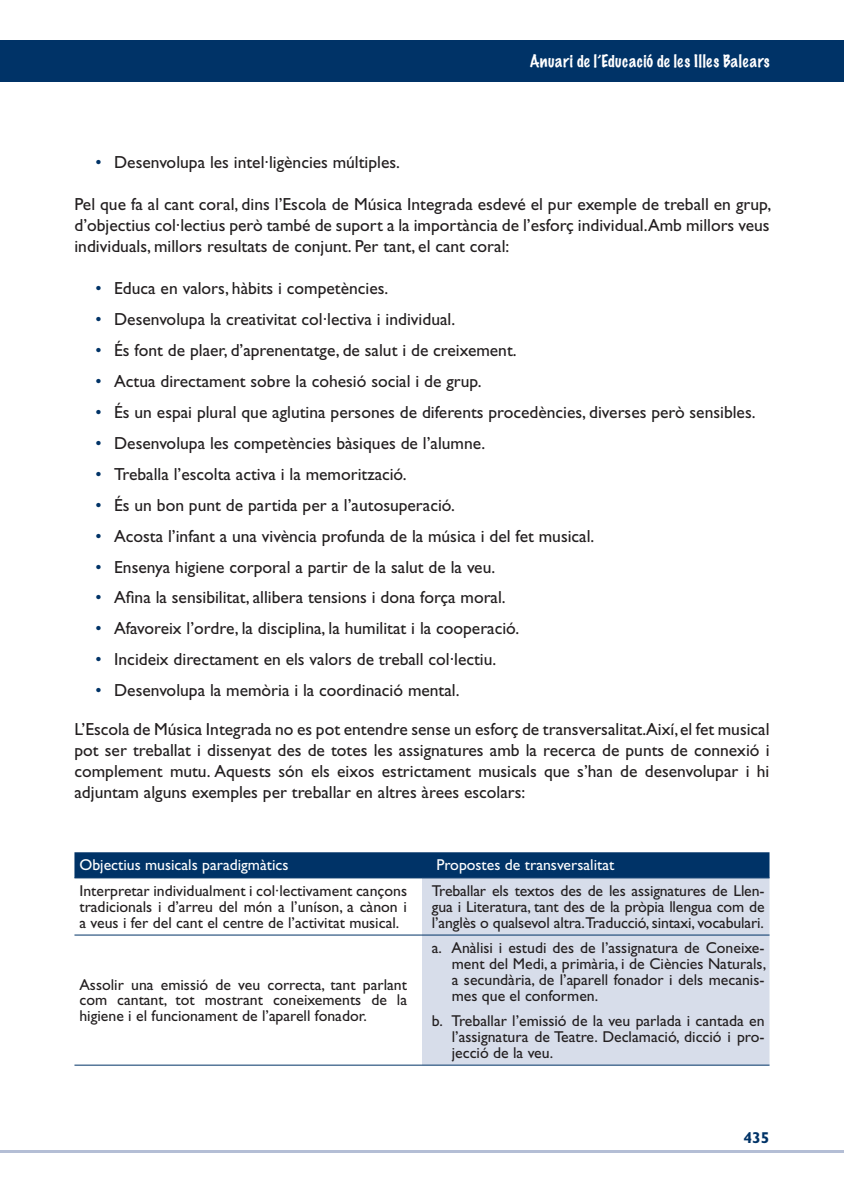
<style>
.page{position:relative;width:844px;height:1191px;background:#fff}
.page>*{position:absolute;margin:0;border:0;box-sizing:border-box;transform-origin:0 0}
.t1{font:17.5px/21px "Gill Sans Std";color:#231f20;text-align:justify}
.t2{font:15.75px/15.8px "Gill Sans Std";color:#231f20;text-align:justify}
.t3{font:15.75px "Gill Sans Std";color:#fff}
.t4{font:100 15.75px "Marker Felt";letter-spacing:.03em;color:#fff}
.t5{font:700 15.75px "Gill Sans Std";color:#003367}
.s1{color:#003367}
</style>
<div class="page">
<div style="left:0;top:40px;width:843px;height:42px;background:#003367"></div>
<hr style="left:0;top:1150px;width:843px;height:2px;background:#b4bed5">
<div style="left:74px;top:852px;width:695px;height:25px;background:#003367"></div>
<div style="left:422px;top:878px;width:347px;height:186px;background:#d7ddea"></div>
<hr style="left:74px;top:877px;width:348px;height:1px;background:#003367">
<hr style="left:422px;top:877px;width:347px;height:1px;background:#003367">
<hr style="left:74px;top:934px;width:348px;height:1px;background:#003367">
<hr style="left:422px;top:934px;width:347px;height:1px;background:#003367">
<hr style="left:74px;top:1064px;width:348px;height:1px;background:#003367">
<hr style="left:422px;top:1064px;width:347px;height:1px;background:#003367">
<p class="t4" style="left:529px;top:49px;width:241px">Anuari de l’Educació de les Illes Balears</p>
<p class="t1" style="left:95px;top:152px;width:306px"><span class="s1">•</span> Desenvolupa les intel·ligències múltiples.</p>
<p class="t1" style="left:74px;top:194px;width:698px">Pel que fa al cant coral, dins l’Escola de Música Integrada esdevé el pur exemple de treball en grup, d’objectius col·lectius però també de suport a la importància de l’esforç individual.Amb millors veus individuals, millors resultats de conjunt. Per tant, el cant coral:</p>
<p class="t1" style="left:95px;top:278px;width:294px"><span class="s1">•</span> Educa en valors, hàbits i competències.</p>
<p class="t1" style="left:95px;top:309px;width:361px"><span class="s1">•</span> Desenvolupa la creativitat col·lectiva i individual.</p>
<p class="t1" style="left:95px;top:340px;width:422px"><span class="s1">•</span> És font de plaer, d’aprenentatge, de salut i de creixement.</p>
<p class="t1" style="left:95px;top:370px;width:387px"><span class="s1">•</span> Actua directament sobre la cohesió social i de grup.</p>
<p class="t1" style="left:95px;top:401px;width:661px"><span class="s1">•</span> És un espai plural que aglutina persones de diferents procedències, diverses però sensibles.</p>
<p class="t1" style="left:95px;top:432px;width:391px"><span class="s1">•</span> Desenvolupa les competències bàsiques de l’alumne.</p>
<p class="t1" style="left:95px;top:463px;width:312px"><span class="s1">•</span> Treballa l’escolta activa i la memorització.</p>
<p class="t1" style="left:95px;top:494px;width:361px"><span class="s1">•</span> És un bon punt de partida per a l’autosuperació.</p>
<p class="t1" style="left:95px;top:525px;width:500px"><span class="s1">•</span> Acosta l’infant a una vivència profunda de la música i del fet musical.</p>
<p class="t1" style="left:95px;top:556px;width:401px"><span class="s1">•</span> Ensenya higiene corporal a partir de la salut de la veu.</p>
<p class="t1" style="left:95px;top:587px;width:411px"><span class="s1">•</span> Afina la sensibilitat, allibera tensions i dona força moral.</p>
<p class="t1" style="left:95px;top:618px;width:425px"><span class="s1">•</span> Afavoreix l’ordre, la disciplina, la humilitat i la cooperació.</p>
<p class="t1" style="left:95px;top:649px;width:402px"><span class="s1">•</span> Incideix directament en els valors de treball col·lectiu.</p>
<p class="t1" style="left:95px;top:680px;width:365px"><span class="s1">•</span> Desenvolupa la memòria i la coordinació mental.</p>
<p class="t1" style="left:74px;top:719px;width:696px">L’Escola de Música Integrada no es pot entendre sense un esforç de transversalitat.Així, el fet musical pot ser treballat i dissenyat des de totes les assignatures amb la recerca de punts de connexió i complement mutu. Aquests són els eixos estrictament musicals que s’han de desenvolupar i hi adjuntam alguns exemples per treballar en altres àrees escolars:</p>
<p class="t3" style="left:79px;top:856px;width:210px">Objectius musicals paradigmàtics</p>
<p class="t3" style="left:436px;top:856px;width:179px">Propostes de transversalitat</p>
<p class="t2" style="left:79px;top:883px;width:329px">Interpretar individualment i col·lectivament cançons tradicionals i d’arreu del món a l’uníson, a cànon i a veus i fer del cant el centre de l’activitat musical.</p>
<p class="t2" style="left:432px;top:883px;width:334px">Treballar els textos des de les assignatures de Llen&shy;gua i Literatura, tant des de la pròpia llengua com de l’anglès o qualsevol altra.Traducció, sintaxi, vocabulari.</p>
<p class="t2" style="left:79px;top:976px;width:329px">Assolir una emissió de veu correcta, tant parlant com cantant, tot mostrant coneixements de la higiene i el funcionament de l’aparell fonador.</p>
<p class="t2" style="left:451px;top:940px;width:316px;text-indent:-20px">a. Anàlisi i estudi des de l’assignatura de Coneixe&shy;ment del Medi, a primària, i de Ciències Naturals, a secundària, de l’aparell fonador i dels mecanis&shy;mes que el conformen.</p>
<p class="t2" style="left:451px;top:1013px;width:314px;text-indent:-20px">b. Treballar l’emissió de la veu parlada i cantada en l’assignatura de Teatre. Declamació, dicció i pro&shy;jecció de la veu.</p>
<p class="t5" style="left:743px;top:1128px;width:28px">435</p>
</div>
